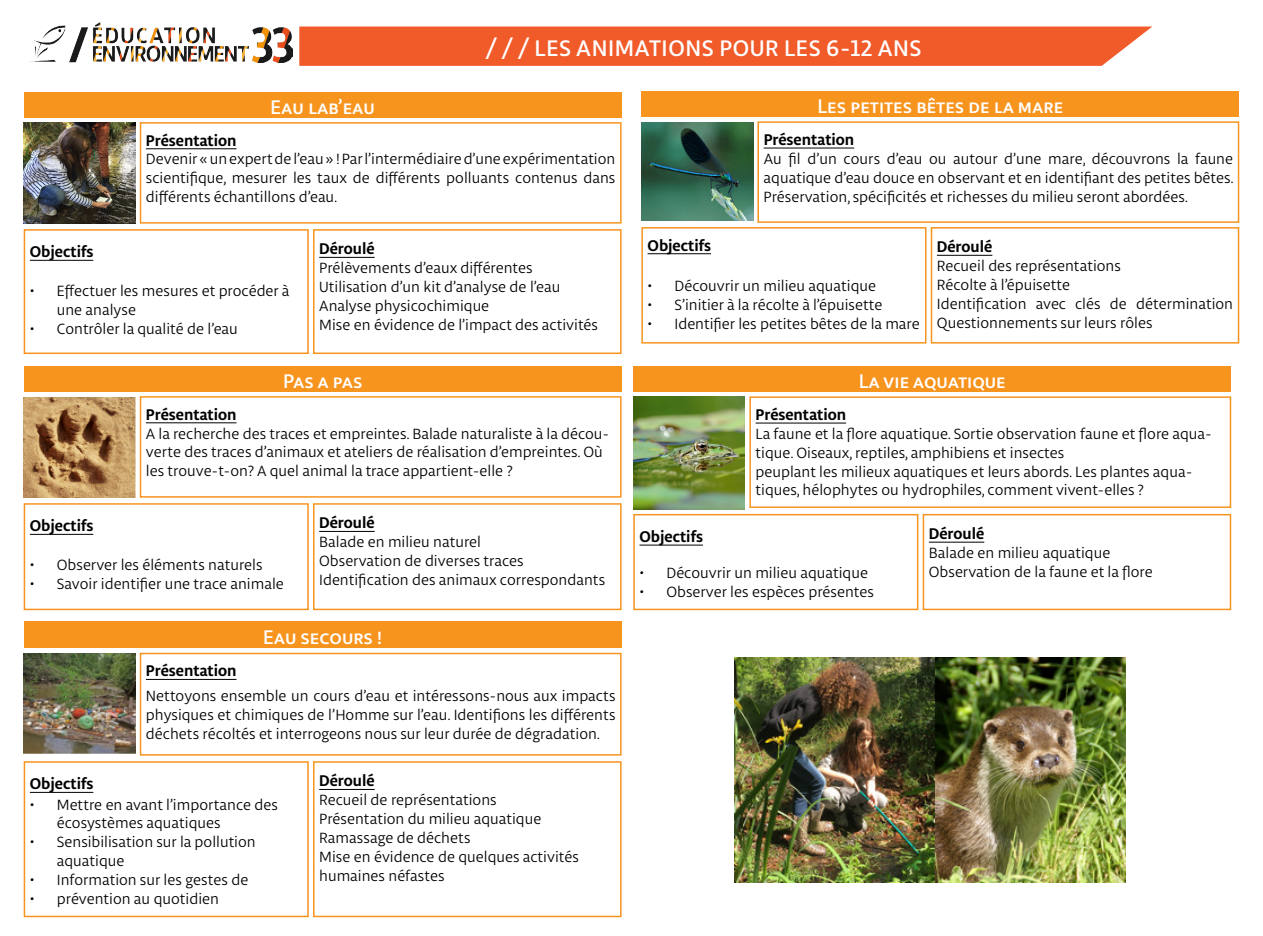
<style>
.page{position:relative;width:1263px;height:936px;background:#fff}
.page>*{position:absolute;margin:0;border:0;box-sizing:border-box;transform-origin:0 0}
.t1{font:500 24px "Libertad";letter-spacing:.025em;color:#fff}
.t2{font:500 21px "Libertad";color:#fff}
.t3{font:700 16.5px "Libertad";color:#000}
.t4{font:15.75px/18.9px "Libertad";color:#000}
</style>
<div class="page">
<div style="left:24px;top:92px;width:598px;height:25px;background:#f7941e"></div>
<hr style="left:30px;top:260px;width:63px;height:1px;background:#000">
<div style="left:24px;top:229px;width:285px;height:125px;border:2px solid #f7941e"></div>
<hr style="left:319px;top:257px;width:56px;height:1px;background:#000">
<div style="left:313px;top:229px;width:309px;height:125px;border:2px solid #f7941e"></div>
<hr style="left:146px;top:148px;width:90px;height:1px;background:#000">
<div style="left:140px;top:122px;width:482px;height:101px;border:2px solid #f7941e"></div>
<div style="left:641px;top:91px;width:598px;height:26px;background:#f7941e"></div>
<hr style="left:647px;top:253px;width:64px;height:1px;background:#000">
<div style="left:641px;top:227px;width:285px;height:116px;border:2px solid #f7941e"></div>
<hr style="left:937px;top:255px;width:55px;height:1px;background:#000">
<div style="left:931px;top:227px;width:308px;height:116px;border:2px solid #f7941e"></div>
<hr style="left:764px;top:147px;width:90px;height:1px;background:#000">
<div style="left:757px;top:121px;width:482px;height:102px;border:2px solid #f7941e"></div>
<img style="left:24px;top:122px;width:112px;height:101px">
<img style="left:641px;top:122px;width:112px;height:98px">
<div style="left:299px;top:27px;width:853px;height:39px;background:#f15a29"></div>
<img style="left:29px;top:23px;width:263px;height:40px">
<div style="left:24px;top:365px;width:598px;height:26px;background:#f7941e"></div>
<hr style="left:30px;top:534px;width:63px;height:1px;background:#000">
<div style="left:24px;top:503px;width:285px;height:107px;border:2px solid #f7941e"></div>
<hr style="left:319px;top:531px;width:56px;height:1px;background:#000">
<div style="left:313px;top:503px;width:309px;height:107px;border:2px solid #f7941e"></div>
<hr style="left:146px;top:422px;width:90px;height:1px;background:#000">
<div style="left:140px;top:396px;width:482px;height:101px;border:2px solid #f7941e"></div>
<div style="left:633px;top:366px;width:598px;height:25px;background:#f7941e"></div>
<hr style="left:639px;top:544px;width:64px;height:1px;background:#000">
<div style="left:633px;top:514px;width:285px;height:96px;border:2px solid #f7941e"></div>
<hr style="left:929px;top:541px;width:55px;height:1px;background:#000">
<div style="left:923px;top:514px;width:308px;height:96px;border:2px solid #f7941e"></div>
<hr style="left:755px;top:422px;width:91px;height:1px;background:#000">
<div style="left:749px;top:396px;width:482px;height:112px;border:2px solid #f7941e"></div>
<img style="left:24px;top:397px;width:112px;height:101px">
<img style="left:633px;top:396px;width:112px;height:113px">
<div style="left:24px;top:622px;width:598px;height:26px;background:#f7941e"></div>
<hr style="left:30px;top:791px;width:63px;height:1px;background:#000">
<div style="left:24px;top:761px;width:285px;height:156px;border:2px solid #f7941e"></div>
<hr style="left:319px;top:789px;width:56px;height:1px;background:#000">
<div style="left:313px;top:761px;width:309px;height:156px;border:2px solid #f7941e"></div>
<hr style="left:146px;top:679px;width:90px;height:1px;background:#000">
<div style="left:140px;top:652px;width:482px;height:103px;border:2px solid #f7941e"></div>
<img style="left:24px;top:653px;width:112px;height:101px">
<img style="left:735px;top:657px;width:390px;height:225px">
<h2 class="t2" style="left:270px;top:93px;width:106px">Eau lab’eau</h2>
<h1 class="t1" style="left:486px;top:32px;width:437px">/ / / Les animations pour les 6-12 ans</h1>
<h2 class="t2" style="left:817px;top:93px;width:247px">Les petites bêtes de la mare</h2>
<p class="t3" style="left:146px;top:129px;width:92px">Présentation</p>
<p class="t4" style="left:146px;top:149px;width:471px;text-align:justify">Devenir«unexpertdel’eau»!Parl’intermédiaired’uneexpérimentation scientifique, mesurer les taux de différents polluants contenus dans différents échantillons d’eau.</p>
<p class="t3" style="left:30px;top:240px;width:65px">Objectifs</p>
<p class="t4" style="left:57px;top:281px;width:234px;text-indent:-27px">• Effectuer les mesures et procéder à une analyse</p>
<p class="t4" style="left:30px;top:319px;width:210px">• Contrôler la qualité de l’eau</p>
<p class="t3" style="left:319px;top:237px;width:57px">Déroulé</p>
<p class="t4" style="left:319px;top:258px;width:280px">Prélèvements d’eaux différentes Utilisation d’un kit d’analyse de l’eau Analyse physicochimique<br>Mise en évidence de l’impact des activités</p>
<h2 class="t2" style="left:283px;top:367px;width:81px">Pas a pas</h2>
<p class="t3" style="left:146px;top:403px;width:92px">Présentation</p>
<p class="t4" style="left:146px;top:423px;width:465px">A la recherche des traces et empreintes. Balade naturaliste à la décou&shy;verte des traces d’animaux et ateliers de réalisation d’empreintes. Où les trouve-t-on? A quel animal la trace appartient-elle ?</p>
<p class="t3" style="left:30px;top:514px;width:65px">Objectifs</p>
<p class="t4" style="left:30px;top:555px;width:234px">• Observer les éléments naturels</p>
<p class="t4" style="left:30px;top:574px;width:255px">• Savoir identifier une trace animale</p>
<p class="t3" style="left:319px;top:511px;width:57px">Déroulé</p>
<p class="t4" style="left:319px;top:532px;width:287px">Balade en milieu naturel<br>Observation de diverses traces<br>Identification des animaux correspondants</p>
<h2 class="t2" style="left:263px;top:623px;width:120px">Eau secours !</h2>
<p class="t3" style="left:146px;top:659px;width:92px">Présentation</p>
<p class="t4" style="left:146px;top:686px;width:471px;text-align:justify">Nettoyons ensemble un cours d’eau et intéressons-nous aux impacts physiques et chimiques de l’Homme sur l’eau. Identifions les différents déchets récoltés et interrogeons nous sur leur durée de dégradation.</p>
<p class="t3" style="left:30px;top:772px;width:65px">Objectifs</p>
<p class="t4" style="left:57px;top:794px;width:223px;text-indent:-27px">• Mettre en avant l’importance des écosystèmes aquatiques</p>
<p class="t4" style="left:57px;top:832px;width:200px;text-indent:-27px">• Sensibilisation sur la pollution aquatique</p>
<p class="t4" style="left:30px;top:870px;width:220px">• Information sur les gestes de</p>
<p class="t4" style="left:30px;top:889px;width:191px">• prévention au quotidien</p>
<p class="t3" style="left:319px;top:769px;width:57px">Déroulé</p>
<p class="t4" style="left:319px;top:790px;width:261px">Recueil de représentations<br>Présentation du milieu aquatique<br>Ramassage de déchets<br>Mise en évidence de quelques activités humaines néfastes</p>
<p class="t3" style="left:764px;top:128px;width:92px">Présentation</p>
<p class="t4" style="left:764px;top:149px;width:472px;text-align:justify">Au fil d’un cours d’eau ou autour d’une mare, découvrons la faune aquatique d’eau douce en observant et en identifiant des petites bêtes.<br>Préservation, spécificités et richesses du milieu seront abordées.</p>
<p class="t3" style="left:647px;top:234px;width:65px">Objectifs</p>
<p class="t4" style="left:647px;top:276px;width:230px">• Découvrir un milieu aquatique</p>
<p class="t4" style="left:647px;top:295px;width:236px">• S’initier à la récolte à l’épuisette</p>
<p class="t4" style="left:647px;top:314px;width:274px">• Identifier les petites bêtes de la mare</p>
<p class="t3" style="left:937px;top:235px;width:57px">Déroulé</p>
<p class="t4" style="left:937px;top:256px;width:298px">Recueil des représentations<br>Récolte à l’épuisette<br>Identification avec clés de détermination<br>Questionnements sur leurs rôles</p>
<h2 class="t2" style="left:859px;top:367px;width:148px">La vie aquatique</h2>
<p class="t3" style="left:755px;top:403px;width:92px">Présentation</p>
<p class="t4" style="left:755px;top:424px;width:458px">La faune et la flore aquatique. Sortie observation faune et flore aqua&shy;tique. Oiseaux, reptiles, amphibiens et insectes<br>peuplant les milieux aquatiques et leurs abords. Les plantes aqua&shy;tiques, hélophytes ou hydrophiles, comment vivent-elles ?</p>
<p class="t3" style="left:639px;top:525px;width:65px">Objectifs</p>
<p class="t4" style="left:639px;top:563px;width:230px">• Découvrir un milieu aquatique</p>
<p class="t4" style="left:639px;top:582px;width:236px">• Observer les espèces présentes</p>
<p class="t3" style="left:929px;top:522px;width:57px">Déroulé</p>
<p class="t4" style="left:929px;top:543px;width:225px">Balade en milieu aquatique<br>Observation de la faune et la flore</p>
</div>
